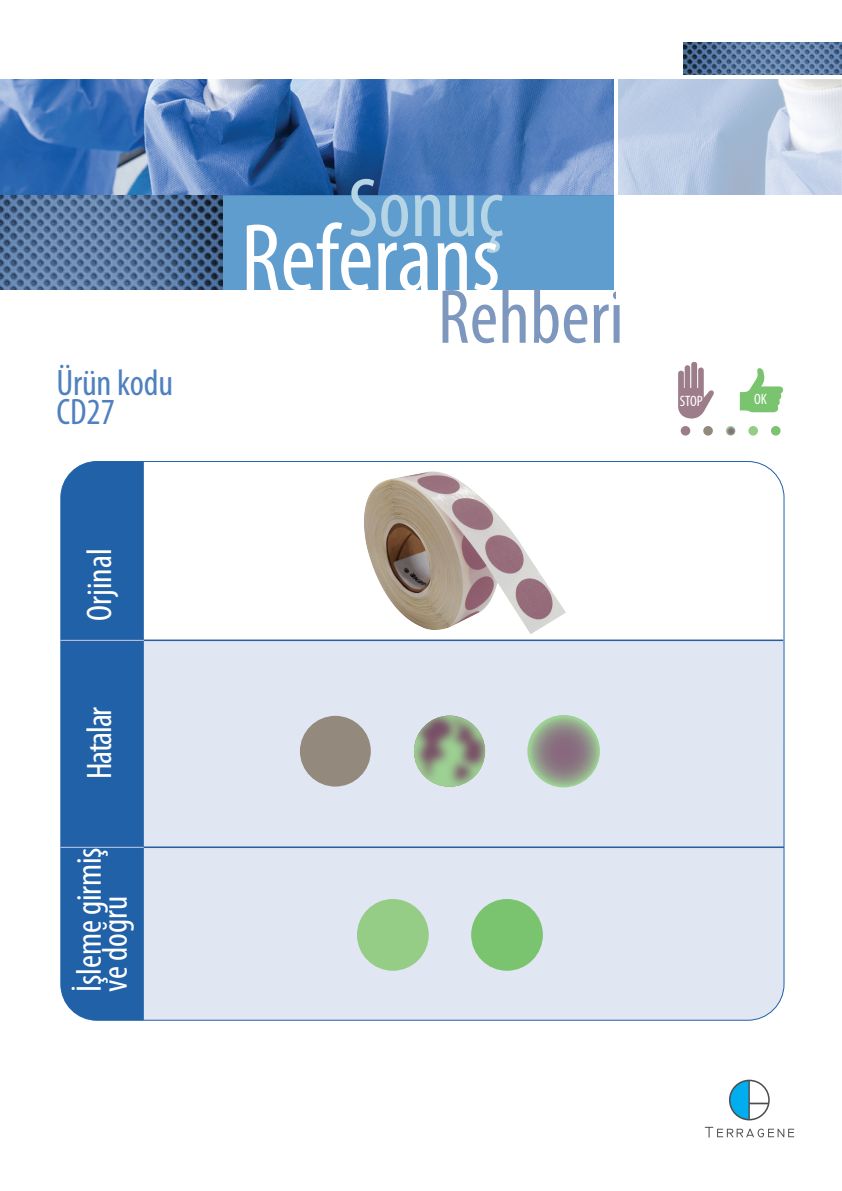
<style>
.page{position:relative;width:842px;height:1191px;background:#fff}
.page>*{position:absolute;margin:0;border:0;box-sizing:border-box;transform-origin:0 0}
.t1{font:condensed 97.2px "Myriad Pro";color:#fff}
.t2{font:condensed 84px "Myriad Pro";color:#b5d5e6}
.t3{font:condensed 77.8px "Myriad Pro";letter-spacing:.005em;color:#7d97be}
.t4{font:condensed 37px/28.6px "Myriad Pro";letter-spacing:-.005em;color:#4f81bf}
.t5{font:condensed 35.6px/26px "Myriad Pro";letter-spacing:-.005em;color:#fff}
.t6{font:condensed 35.6px "Myriad Pro";letter-spacing:-.035em;color:#fff}
.t7{font:condensed 15px "Myriad Pro";color:#fff}
</style>
<div class="page">
<div style="left:144px;top:641px;width:640px;height:379px;background:#e1e6f3"></div>
<div style="left:61px;top:461px;width:83px;height:559px;background:#2061a8"></div>
<hr style="left:61px;top:639px;width:722px;height:2px;background:#396094">
<hr style="left:61px;top:846px;width:723px;height:2px;background:#396094">
<hr style="left:61px;top:640px;width:722px;height:1px;background:#2061a8">
<hr style="left:60px;top:640px;width:84px;height:1px;background:#c4cde7">
<hr style="left:61px;top:846px;width:723px;height:1px;background:#2061a8">
<hr style="left:60px;top:846px;width:84px;height:1px;background:#c4cde7">
<svg style="left:705px;top:1126px;width:89px;height:11px"></svg>
<svg style="left:729px;top:1079px;width:41px;height:41px"></svg>
<svg style="left:678px;top:362px;width:36px;height:57px"></svg>
<svg style="left:740px;top:368px;width:43px;height:44px"></svg>
<div style="left:681px;top:426px;width:9px;height:9px;background:#9d7d8a;border-radius:50%"></div>
<div style="left:703px;top:426px;width:10px;height:9px;background:#93897d;border-radius:50%"></div>
<svg style="left:726px;top:426px;width:9px;height:9px"></svg>
<div style="left:748px;top:426px;width:10px;height:9px;background:#95cd87;border-radius:50%"></div>
<div style="left:771px;top:426px;width:9px;height:9px;background:#7ac470;border-radius:50%"></div>
<div style="left:357px;top:899px;width:72px;height:71px;background:#95cd87;border-radius:50%"></div>
<div style="left:471px;top:899px;width:72px;height:71px;background:#7ac470;border-radius:50%"></div>
<img style="left:0;top:79px;width:614px;height:116px">
<div style="left:222px;top:195px;width:394px;height:95px;background:#5f9dce"></div>
<svg style="left:618px;top:79px;width:224px;height:116px;background:#c0cee4"></svg>
<hr style="left:614px;top:39px;width:4px;height:257px;background:#fff">
<img style="left:683px;top:43px;width:159px;height:32px">
<img style="left:0;top:195px;width:222px;height:95px">
<svg style="left:527px;top:715px;width:73px;height:72px;background:#92988a"></svg>
<div style="left:300px;top:716px;width:71px;height:70px;background:#93897d;border-radius:50%"></div>
<img style="left:414px;top:715px;width:71px;height:72px;border-radius:36px">
<img style="left:364px;top:471px;width:202px;height:163px">
<p class="t4" style="left:56px;top:368px;width:118px">Ürün kodu<br>CD27</p>
<p class="t5" style="left:86px;top:621px;width:74px;rotate:-90deg">Orjinal</p>
<p class="t6" style="left:78px;top:779px;width:74px;rotate:-90deg">Hatalar</p>
<p class="t5" style="left:76px;top:991px;width:146px;rotate:-90deg">İşleme girmiş ve doğru</p>
<h2 class="t2" style="left:348px;top:157px;width:157px">Sonuç</h2>
<h1 class="t1" style="left:241px;top:199px;width:261px">Referans</h1>
<h3 class="t3" style="left:438px;top:270px;width:187px">Rehberi</h3>
<p class="t7" style="left:680px;top:392px;width:25px">STOP</p>
<p class="t7" style="left:754px;top:390px;width:14px">OK</p>
</div>
